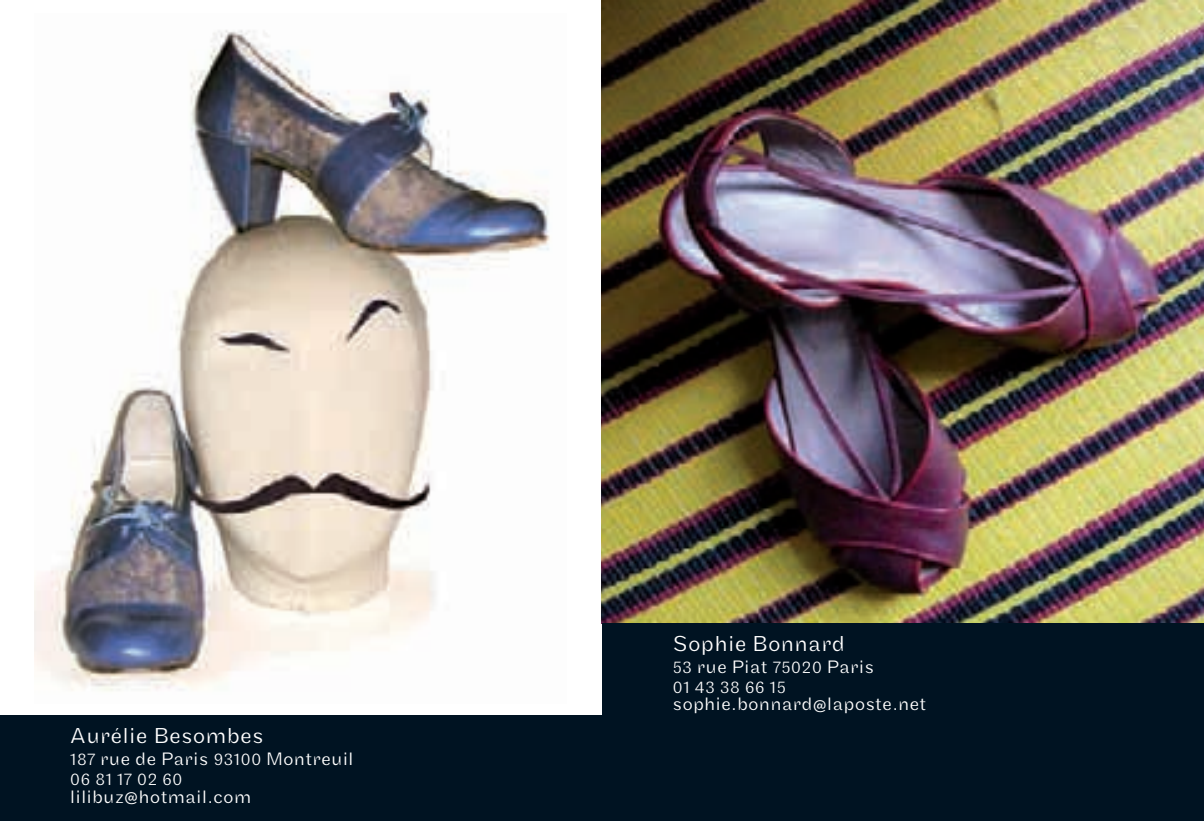
<style>
.page{position:relative;width:1204px;height:821px;background:#fff}
.page>*{position:absolute;margin:0;border:0;box-sizing:border-box;transform-origin:0 0}
.nom{font:100 22.5px "Maple";letter-spacing:.04em;color:#fff}
.coordonées{font:100 18.75px "Maple";letter-spacing:.04em;color:#fff}
.coordonées-2{font:100 17.5px "Maple";letter-spacing:.04em;color:#fff}
.s1{font-size:17.5px}
.s2{font-weight:400;font-size:17.5px}
</style>
<div class="page">
<img style="left:35px;top:30px;width:515px;height:661px">
<img style="left:602px;top:0;width:601px;height:623px">
<div style="left:0;top:715px;width:602px;height:106px;background:#001322"></div>
<div style="left:602px;top:623px;width:601px;height:198px;background:#001322"></div>
<p class="nom" style="left:70px;top:722px;width:194px">Aurélie Besombes</p>
<p class="coordonées" style="left:70px;top:748px;width:284px"><span class="s1">187</span> rue de Paris <span class="s1">93100</span> Montreuil</p>
<p class="coordonées-2" style="left:70px;top:769px;width:114px">06 81 17 02 60</p>
<p class="coordonées" style="left:70px;top:786px;width:182px">lilibuz<span class="s2">@</span>hotmail.com</p>
<p class="nom" style="left:673px;top:630px;width:173px">Sophie Bonnard</p>
<p class="coordonées" style="left:673px;top:656px;width:202px"><span class="s1">53</span> rue Piat <span class="s1">75020</span> Paris</p>
<p class="coordonées-2" style="left:673px;top:677px;width:114px">01 43 38 66 15</p>
<p class="coordonées" style="left:673px;top:693px;width:255px">sophie.bonnard<span class="s2">@</span>laposte.net</p>
</div>
